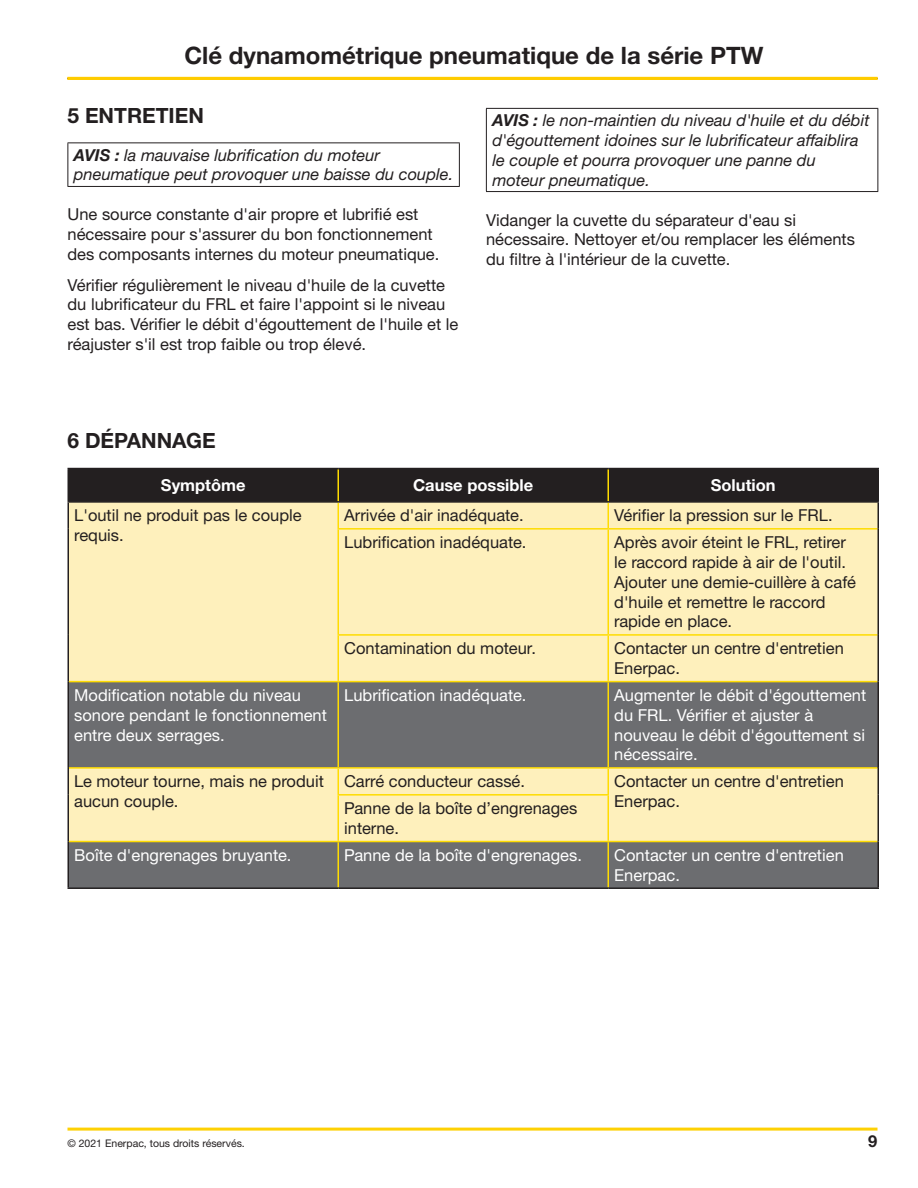
<style>
.page{position:relative;width:918px;height:1188px;background:#fff}
.page>*{position:absolute;margin:0;border:0;box-sizing:border-box;transform-origin:0 0}
.t1{font:700 24px "Helvetica Neue LTW1 G";color:#231f20}
.Heading1{font:700 21px "Helvetica Neue LTW1 G";color:#231f20}
.Body{font:16.5px/19.8px "Helvetica Neue LTW1 G";color:#231f20}
.Body_space_below{font:16.5px/19.8px "Helvetica Neue LTW1 G";color:#231f20}
.Body-2{font:16.5px/19.8px "Helvetica Neue LTW1 G";color:#fff}
.Body-3{font:italic 16.5px/19.8px "Helvetica Neue LTW1 G";color:#231f20}
.Body-4{font:700 16.5px "Helvetica Neue LTW1 G";color:#fff}
.t2{font:700 16.5px "Helvetica Neue LTW1 G";color:#231f20}
.t3{font:10.5px "Helvetica Neue LTW1 G";color:#231f20}
.s1{font-weight:700}
</style>
<div class="page">
<hr style="left:68px;top:1128px;width:810px;height:3px;background:#fed105">
<hr style="left:68px;top:77px;width:810px;height:3px;background:#fc0">
<hr style="left:68px;top:142px;width:392px;height:1px;background:#231f20">
<hr style="left:68px;top:143px;width:1px;height:43px;background:#231f20">
<hr style="left:459px;top:143px;width:1px;height:43px;background:#231f20">
<hr style="left:68px;top:186px;width:392px;height:1px;background:#231f20">
<hr style="left:486px;top:108px;width:392px;height:1px;background:#231f20">
<hr style="left:486px;top:109px;width:1px;height:82px;background:#231f20">
<hr style="left:878px;top:109px;width:1px;height:82px;background:#231f20">
<hr style="left:486px;top:191px;width:392px;height:1px;background:#231f20">
<div style="left:69px;top:529px;width:809px;height:152px;background:#fef0bc"></div>
<svg style="left:69px;top:682px;width:809px;height:205px;background:#a09b8a"></svg>
<hr style="left:338px;top:528px;width:270px;height:2px;background:#ffdc01">
<hr style="left:338px;top:530px;width:1px;height:104px;background:#ffdc01">
<hr style="left:608px;top:528px;width:270px;height:2px;background:#ffdc01">
<hr style="left:608px;top:530px;width:1px;height:104px;background:#ffdc01">
<hr style="left:338px;top:634px;width:270px;height:2px;background:#ffdc01">
<hr style="left:338px;top:636px;width:1px;height:45px;background:#ffdc01">
<hr style="left:608px;top:634px;width:270px;height:2px;background:#ffdc01">
<hr style="left:608px;top:636px;width:1px;height:45px;background:#ffdc01">
<hr style="left:69px;top:681px;width:269px;height:1px;background:#ffdc01">
<hr style="left:338px;top:681px;width:270px;height:1px;background:#ffdc01">
<hr style="left:338px;top:682px;width:1px;height:85px;background:#ffdc01">
<hr style="left:608px;top:681px;width:270px;height:1px;background:#ffdc01">
<hr style="left:608px;top:682px;width:1px;height:85px;background:#ffdc01">
<hr style="left:69px;top:767px;width:269px;height:2px;background:#ffdc01">
<hr style="left:338px;top:767px;width:270px;height:2px;background:#ffdc01">
<svg style="left:338px;top:769px;width:1px;height:25px"></svg>
<hr style="left:608px;top:767px;width:270px;height:2px;background:#ffdc01">
<svg style="left:608px;top:769px;width:1px;height:25px"></svg>
<hr style="left:338px;top:794px;width:271px;height:2px;background:#ffdc01">
<hr style="left:338px;top:796px;width:1px;height:45px;background:#ffdc01">
<hr style="left:608px;top:796px;width:1px;height:45px;background:#ffdc01">
<hr style="left:69px;top:841px;width:269px;height:1px;background:#ffdc01">
<hr style="left:338px;top:841px;width:270px;height:1px;background:#ffdc01">
<hr style="left:338px;top:842px;width:1px;height:45px;background:#ffdc01">
<hr style="left:608px;top:841px;width:270px;height:1px;background:#ffdc01">
<hr style="left:608px;top:842px;width:1px;height:45px;background:#ffdc01">
<hr style="left:68px;top:468px;width:270px;height:1px;background:#231f20">
<hr style="left:338px;top:468px;width:270px;height:1px;background:#231f20">
<hr style="left:608px;top:468px;width:271px;height:1px;background:#231f20">
<hr style="left:68px;top:529px;width:1px;height:106px;background:#231f20">
<hr style="left:68px;top:635px;width:1px;height:47px;background:#231f20">
<hr style="left:68px;top:682px;width:1px;height:86px;background:#231f20">
<svg style="left:68px;top:768px;width:1px;height:27px"></svg>
<hr style="left:68px;top:795px;width:1px;height:47px;background:#231f20">
<hr style="left:68px;top:842px;width:1px;height:45px;background:#231f20">
<svg style="left:68px;top:469px;width:811px;height:60px;background:#837a62"></svg>
<hr style="left:878px;top:529px;width:1px;height:106px;background:#231f20">
<hr style="left:878px;top:635px;width:1px;height:47px;background:#231f20">
<hr style="left:878px;top:682px;width:1px;height:86px;background:#231f20">
<svg style="left:878px;top:768px;width:1px;height:27px"></svg>
<hr style="left:878px;top:795px;width:1px;height:47px;background:#231f20">
<hr style="left:878px;top:842px;width:1px;height:45px;background:#231f20">
<hr style="left:68px;top:887px;width:270px;height:2px;background:#231f20">
<hr style="left:338px;top:887px;width:270px;height:2px;background:#231f20">
<hr style="left:608px;top:887px;width:271px;height:2px;background:#231f20">
<h1 class="t1" style="left:185px;top:40px;width:580px">Clé dynamométrique pneumatique de la série PTW</h1>
<p class="Heading1" style="left:68px;top:103px;width:138px">5 ENTRETIEN</p>
<p class="Body-3" style="left:74px;top:145px;width:381px"><span class="s1">AVIS :</span> la mauvaise lubrification du moteur pneumatique peut provoquer une baisse du couple.</p>
<p class="Body_space_below" style="left:68px;top:205px;width:373px">Une source constante d'air propre et lubrifié est nécessaire pour s'assurer du bon fonctionnement des composants internes du moteur pneumatique.</p>
<p class="Body_space_below" style="left:68px;top:275px;width:392px">Vérifier régulièrement le niveau d'huile de la cuvette du lubrificateur du FRL et faire l'appoint si le niveau est bas. Vérifier le débit d'égouttement de l'huile et le réajuster s'il est trop faible ou trop élevé.</p>
<p class="Body-3" style="left:492px;top:110px;width:379px"><span class="s1">AVIS :</span> le non-maintien du niveau d'huile et du débit d'égouttement idoines sur le lubrificateur affaiblira le couple et pourra provoquer une panne du moteur pneumatique.</p>
<p class="Body_space_below" style="left:486px;top:210px;width:370px">Vidanger la cuvette du séparateur d'eau si nécessaire. Nettoyer et/ou remplacer les éléments du filtre à l'intérieur de la cuvette.</p>
<p class="Heading1" style="left:68px;top:428px;width:150px">6 DÉPANNAGE</p>
<p class="Body-4" style="left:161px;top:475px;width:86px">Symptôme</p>
<p class="Body-4" style="left:413px;top:475px;width:122px">Cause possible</p>
<p class="Body-4" style="left:711px;top:475px;width:66px">Solution</p>
<p class="Body" style="left:74px;top:505px;width:229px">L'outil ne produit pas le couple requis.</p>
<p class="Body" style="left:344px;top:505px;width:181px">Arrivée d'air inadéquate.</p>
<p class="Body" style="left:614px;top:505px;width:220px">Vérifier la pression sur le FRL.</p>
<p class="Body" style="left:344px;top:532px;width:184px">Lubrification inadéquate.</p>
<p class="Body" style="left:614px;top:532px;width:243px">Après avoir éteint le FRL, retirer le raccord rapide à air de l'outil.<br>Ajouter une demie-cuillère à café d'huile et remettre le raccord rapide en place.</p>
<p class="Body" style="left:344px;top:638px;width:193px">Contamination du moteur.</p>
<p class="Body" style="left:614px;top:638px;width:231px">Contacter un centre d'entretien<br>Enerpac.</p>
<p class="Body-2" style="left:74px;top:685px;width:254px">Modification notable du niveau sonore pendant le fonctionnement entre deux serrages.</p>
<p class="Body-2" style="left:344px;top:685px;width:184px">Lubrification inadéquate.</p>
<p class="Body-2" style="left:614px;top:685px;width:254px">Augmenter le débit d'égouttement du FRL. Vérifier et ajuster à nouveau le débit d'égouttement si nécessaire.</p>
<p class="Body" style="left:74px;top:771px;width:251px">Le moteur tourne, mais ne produit aucun couple.</p>
<p class="Body" style="left:344px;top:771px;width:182px">Carré conducteur cassé.</p>
<p class="Body" style="left:614px;top:771px;width:231px">Contacter un centre d'entretien<br>Enerpac.</p>
<p class="Body" style="left:344px;top:798px;width:235px">Panne de la boîte d’engrenages interne.</p>
<p class="Body-2" style="left:74px;top:845px;width:219px">Boîte d'engrenages bruyante.</p>
<p class="Body-2" style="left:344px;top:845px;width:239px">Panne de la boîte d'engrenages.</p>
<p class="Body-2" style="left:614px;top:845px;width:231px">Contacter un centre d'entretien<br>Enerpac.</p>
<p class="t3" style="left:68px;top:1137px;width:179px">© 2021 Enerpac, tous droits réservés.</p>
<p class="t2" style="left:868px;top:1131px;width:11px">9</p>
</div>
